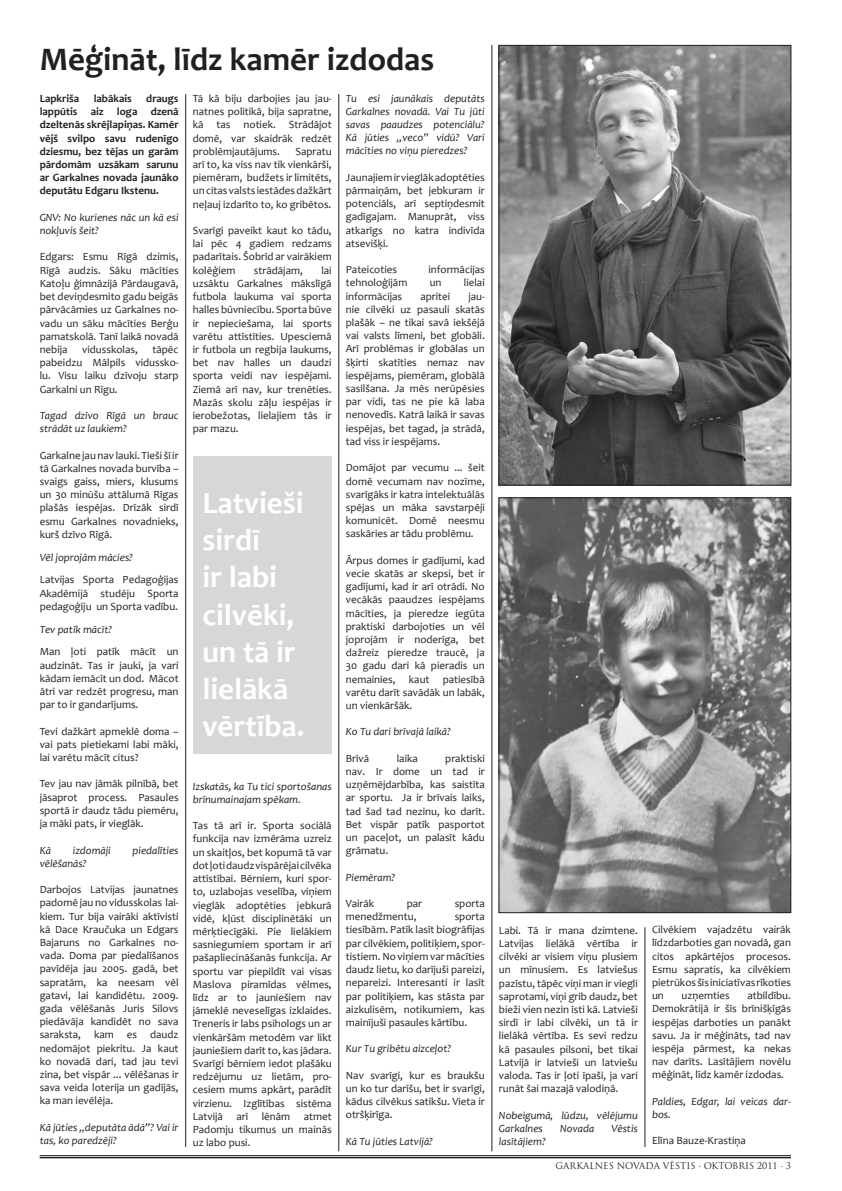
<style>
.page{position:relative;width:842px;height:1191px;background:#fff}
.page>*{position:absolute;margin:0;border:0;box-sizing:border-box;transform-origin:0 0}
.t1{font:700 33px "Candara";color:#231f20}
.t2{font:700 31px/37.2px "Candara";color:#fff}
.t3{font:11px/13.2px "Candara";color:#231f20;text-align:justify}
.t4{font:italic 11px/13.2px "Candara";color:#231f20}
.t5{font:700 11px/13.2px "Candara";color:#231f20;text-align:justify}
.t6{font:9px "Trajan Pro";color:#231f20}
</style>
<div class="page">
<hr style="left:40px;top:1155px;width:751px;height:1px;background:#231f20">
<hr style="left:40px;top:1156px;width:751px;height:2px;background:#231f20">
<img style="left:501px;top:47px;width:288px;height:436px">
<div style="left:499px;top:45px;width:292px;height:440px;border:1px solid #231f20"></div>
<img style="left:501px;top:500px;width:288px;height:410px">
<div style="left:499px;top:498px;width:292px;height:414px;border:1px solid #231f20"></div>
<div style="left:193px;top:456px;width:139px;height:297px;background:#d5d7d8"></div>
<hr style="left:185px;top:94px;width:1px;height:1053px;background:#231f20">
<hr style="left:339px;top:94px;width:1px;height:1057px;background:#231f20">
<hr style="left:492px;top:45px;width:1px;height:1106px;background:#231f20">
<hr style="left:645px;top:927px;width:1px;height:220px;background:#231f20">
<h1 class="t1" style="left:40px;top:38px;width:396px">Mēģināt, līdz kamēr izdodas</h1>
<p class="t5" style="left:40px;top:92px;width:41px">Lapkriša</p>
<p class="t5" style="left:94px;top:92px;width:40px">labākais</p>
<p class="t5" style="left:40px;top:92px;width:140px;text-indent:107px">draugs lappūtis aiz loga dzenā dzeltenās skrējlapiņas. Kamēr vējš svilpo savu rudenīgo dziesmu, bez tējas un garām pārdomām uzsākam sarunu ar Garkalnes novada jaunāko deputātu Edgaru Ikstenu.</p>
<p class="t4" style="left:40px;top:211px;width:140px">GNV: No kurienes nāc un kā esi nokļuvis šeit?</p>
<p class="t3" style="left:40px;top:250px;width:140px">Edgars: Esmu Rīgā dzimis, Rīgā audzis. Sāku mācīties Katoļu ģimnāzijā Pārdaugavā, bet deviņdesmito gadu beigās pārvācāmies uz Garkalnes no&shy;vadu un sāku mācīties Berģu pamatskolā. Tanī laikā novadā nebija</p>
<p class="t3" style="left:82px;top:343px;width:57px">vidusskolas,</p>
<p class="t3" style="left:40px;top:343px;width:140px;text-indent:113px">tāpēc pabeidzu Mālpils vidussko&shy;lu. Visu laiku dzīvoju starp Garkalni un Rīgu.</p>
<p class="t4" style="left:40px;top:409px;width:140px">Tagad dzīvo Rīgā un brauc strādāt uz laukiem?</p>
<p class="t3" style="left:40px;top:448px;width:140px">Garkalne jau nav lauki. Tieši šī ir tā Garkalnes novada burvība – svaigs gaiss, miers, klusums un 30 minūšu attālumā Rīgas plašās iespējas. Drīzāk sirdī esmu Garkalnes novadnieks, kurš dzīvo Rīgā.</p>
<p class="t4" style="left:40px;top:550px;width:95px">Vēl joprojām mācies?</p>
<p class="t3" style="left:40px;top:573px;width:140px">Latvijas Sporta Pedagoģijas Akadēmijā studēju Sporta pedagoģiju un Sporta vadību.</p>
<p class="t4" style="left:40px;top:622px;width:74px">Tev patīk mācīt?</p>
<p class="t3" style="left:40px;top:645px;width:140px">Man ļoti patīk mācīt un audzināt. Tas ir jauki, ja vari kādam iemācīt un dod. Mācot ātri var redzēt progresu, man par to ir gandarījums.</p>
<p class="t3" style="left:40px;top:724px;width:140px">Tevi dažkārt apmeklē doma – vai pats pietiekami labi māki, lai varētu mācīt citus?</p>
<p class="t3" style="left:40px;top:777px;width:140px">Tev jau nav jāmāk pilnībā, bet jāsaprot process. Pasaules sportā ir daudz tādu piemēru, ja māki pats, ir vieglāk.</p>
<p class="t4" style="left:40px;top:843px;width:13px">Kā</p>
<p class="t4" style="left:73px;top:843px;width:39px">izdomāji</p>
<p class="t4" style="left:133px;top:843px;width:47px">piedalīties</p>
<p class="t4" style="left:40px;top:856px;width:48px">vēlēšanās?</p>
<p class="t3" style="left:40px;top:883px;width:140px">Darbojos Latvijas jaunatnes padomē jau no vidusskolas lai&shy;kiem. Tur bija vairāki aktīvisti kā Dace Kraučuka un Edgars Bajaruns no Garkalnes no&shy;vada. Doma par piedalīšanos pavīdēja jau 2005. gadā, bet sapratām, ka neesam vēl gatavi, lai kandidētu. 2009. gada vēlēšanās Juris Silovs piedāvāja kandidēt no sava saraksta, kam es daudz nedomājot piekritu. Ja kaut ko novadā dari, tad jau tevi zina, bet vispār ... vēlēšanas ir sava veida loterija un gadījās, ka man ievēlēja.</p>
<p class="t4" style="left:40px;top:1120px;width:140px">Kā jūties „deputāta ādā”? Vai ir tas, ko paredzēji?</p>
<p class="t3" style="left:193px;top:92px;width:140px">Tā kā biju darbojies jau jau&shy;natnes politikā, bija sapratne, kā tas notiek. Strādājot domē, var skaidrāk redzēt problēmjautājums.</p>
<p class="t3" style="left:193px;top:145px;width:140px;text-indent:103px">Sapratu arī to, ka viss nav tik vienkārši, piemēram, budžets ir limitēts, un citas valsts iestādes dažkārt neļauj izdarīto to, ko gribētos.</p>
<p class="t3" style="left:193px;top:224px;width:140px">Svarīgi paveikt kaut ko tādu, lai pēc 4 gadiem redzams padarītais. Šobrīd ar vairākiem kolēģiem</p>
<p class="t3" style="left:193px;top:263px;width:140px;text-indent:129px">lai uzsāktu Garkalnes mākslīgā futbola laukuma vai sporta halles būvniecību. Sporta būve ir nepieciešama, lai sports varētu attīstīties. Upesciemā ir futbola un regbija laukums, bet nav halles un daudzi sporta veidi nav iespējami.<br>Ziemā arī nav, kur trenēties.<br>Mazās skolu zāļu iespējas ir ierobežotas, lielajiem tās ir par mazu.</p>
<p class="t3" style="left:254px;top:263px;width:50px">strādājam,</p>
<h2 class="t2" style="left:202px;top:484px;width:104px">Latvieši sirdī<br>ir labi cilvēki, un tā ir lielākā vērtība.</h2>
<p class="t4" style="left:193px;top:779px;width:140px">Izskatās, ka Tu tici sportošanas brīnumainajam spēkam.</p>
<p class="t3" style="left:193px;top:819px;width:140px">Tas tā arī ir. Sporta sociālā funkcija nav izmērāma uzreiz un skaitļos, bet kopumā tā var dot ļoti daudz vispārējai cilvēka attīstībai. Bērniem, kuri spor&shy;to, uzlabojas veselība, viņiem vieglāk adoptēties jebkurā vidē, kļūst disciplinētāki un mērķtiecīgāki. Pie lielākiem sasniegumiem sportam ir arī pašapliecināšanās funkcija. Ar sportu var piepildīt vai visas Maslova piramīdas vēlmes, līdz ar to jauniešiem nav jāmeklē neveselīgas izklaides.<br>Treneris ir labs psihologs un ar vienkāršām metodēm var likt jauniešiem darīt to, kas jādara.<br>Svarīgi bērniem iedot plašāku redzējumu uz lietām, pro&shy;cesiem mums apkārt, parādīt virzienu. Izglītības sistēma Latvijā arī lēnām atmet Padomju tikumus un mainās uz labo pusi.</p>
<p class="t4" style="left:346px;top:91px;width:140px;text-align:justify">Tu esi jaunākais deputāts Garkalnes novadā. Vai Tu jūti savas paaudzes potenciālu?<br>Kā jūties „veco” vidū? Vari mācīties no viņu pieredzes?</p>
<p class="t3" style="left:346px;top:170px;width:140px">Jaunajiem ir vieglāk adoptēties pārmaiņām, bet jebkuram ir potenciāls, arī septiņdesmit gadīgajam. Manuprāt, viss atkarīgs no katra indivīda atsevišķi.</p>
<p class="t3" style="left:346px;top:263px;width:53px">Pateicoties</p>
<p class="t3" style="left:428px;top:263px;width:58px">informācijas</p>
<p class="t3" style="left:346px;top:276px;width:63px">tehnoloģijām</p>
<p class="t3" style="left:430px;top:276px;width:13px">un</p>
<p class="t3" style="left:464px;top:276px;width:22px">lielai</p>
<p class="t3" style="left:346px;top:289px;width:58px">informācijas</p>
<p class="t3" style="left:420px;top:289px;width:31px">apritei</p>
<p class="t3" style="left:346px;top:289px;width:140px;text-indent:122px">jau&shy;nie cilvēki uz pasauli skatās plašāk – ne tikai savā iekšējā vai valsts līmeni, bet globāli.<br>Arī problēmas ir globālas un šķirti skatīties nemaz nav iespējams, piemēram, globālā sasilšana. Ja mēs nerūpēsies par vidi, tas ne pie kā laba nenovedīs. Katrā laikā ir savas iespējas, bet tagad, ja strādā, tad viss ir iespējams.</p>
<p class="t3" style="left:346px;top:461px;width:140px">Domājot par vecumu ... šeit domē vecumam nav nozīme, svarīgāks ir katra intelektuālās spējas un māka savstarpēji komunicēt. Domē neesmu saskāries ar tādu problēmu.</p>
<p class="t3" style="left:346px;top:553px;width:140px">Ārpus domes ir gadījumi, kad vecie skatās ar skepsi, bet ir gadījumi, kad ir arī otrādi. No vecākās paaudzes iespējams mācīties, ja pieredze iegūta praktiski darbojoties un vēl joprojām ir noderīga, bet dažreiz pieredze traucē, ja 30 gadu dari kā pieradis un nemainies, kaut patiesībā varētu darīt savādāk un labāk, un vienkāršāk.</p>
<p class="t4" style="left:346px;top:725px;width:107px">Ko Tu dari brīvajā laikā?</p>
<p class="t3" style="left:346px;top:751px;width:25px">Brīvā</p>
<p class="t3" style="left:397px;top:751px;width:23px">laika</p>
<p class="t3" style="left:346px;top:751px;width:140px;text-indent:99px">praktiski nav. Ir dome un tad ir uzņēmējdarbība, kas saistīta ar sportu. Ja ir brīvais laiks, tad šad tad nezinu, ko darīt.<br>Bet vispār patīk pasportot un paceļot, un palasīt kādu grāmatu.</p>
<p class="t4" style="left:346px;top:870px;width:51px">Piemēram?</p>
<p class="t3" style="left:346px;top:896px;width:30px">Vairāk</p>
<p class="t3" style="left:407px;top:896px;width:17px">par</p>
<p class="t3" style="left:455px;top:896px;width:32px">sporta</p>
<p class="t3" style="left:346px;top:910px;width:72px">menedžmentu,</p>
<p class="t3" style="left:346px;top:910px;width:140px;text-indent:109px">sporta tiesībām. Patīk lasīt biogrāfijas par cilvēkiem, politiķiem, spor&shy;tistiem. No viņiem var mācīties daudz lietu, ko darījuši pareizi, nepareizi. Interesanti ir lasīt par politiķiem, kas stāsta par aizkulisēm, notikumiem, kas mainījuši pasaules kārtību.</p>
<p class="t4" style="left:346px;top:1042px;width:107px">Kur Tu gribētu aizceļot?</p>
<p class="t3" style="left:346px;top:1068px;width:140px">Nav svarīgi, kur es braukšu un ko tur darīšu, bet ir svarīgi, kādus cilvēkus satikšu. Vieta ir otršķirīga.</p>
<p class="t4" style="left:346px;top:1134px;width:89px">Kā Tu jūties Latvijā?</p>
<p class="t3" style="left:499px;top:923px;width:140px">Labi. Tā ir mana dzimtene.<br>Latvijas lielākā vērtība ir cilvēki ar visiem viņu plusiem un mīnusiem. Es latviešus pazīstu, tāpēc viņi man ir viegli saprotami, viņi grib daudz, bet bieži vien nezin īsti kā. Latvieši sirdī ir labi cilvēki, un tā ir lielākā vērtība. Es sevi redzu kā pasaules pilsoni, bet tikai Latvijā ir latvieši un latviešu valoda. Tas ir ļoti īpaši, ja vari runāt šai mazajā valodiņā.</p>
<p class="t4" style="left:499px;top:1108px;width:140px">Nobeigumā, lūdzu, vēlējumu<br>Garkalnes</p>
<p class="t4" style="left:560px;top:1121px;width:36px">Novada</p>
<p class="t4" style="left:611px;top:1121px;width:28px">Vēstis</p>
<p class="t4" style="left:499px;top:1134px;width:48px">lasītājiem?</p>
<p class="t3" style="left:652px;top:923px;width:140px">Cilvēkiem vajadzētu vairāk līdzdarboties gan novadā, gan citos apkārtējos procesos.<br>Esmu sapratis, ka cilvēkiem pietrūkos šīs iniciatīvas rīkoties un</p>
<p class="t3" style="left:652px;top:989px;width:140px;text-indent:95px">atbildību.<br>Demokrātijā ir šīs brīnišķīgās iespējas darboties un panākt savu. Ja ir mēģināts, tad nav iespēja pārmest, ka nekas nav darīts. Lasītājiem novēlu mēģināt, līdz kamēr izdodas.</p>
<p class="t4" style="left:652px;top:1094px;width:140px">Paldies, Edgar, lai veicas dar&shy;bos.</p>
<p class="t3" style="left:652px;top:1134px;width:95px">Elīna Bauze-Krastiņa</p>
<p class="t3" style="left:682px;top:989px;width:50px">uzņemties</p>
<p class="t6" style="left:555px;top:1159px;width:237px">GARKALNES NOVADA VĒSTIS · OKTOBRIS 2011 · 3</p>
</div>
